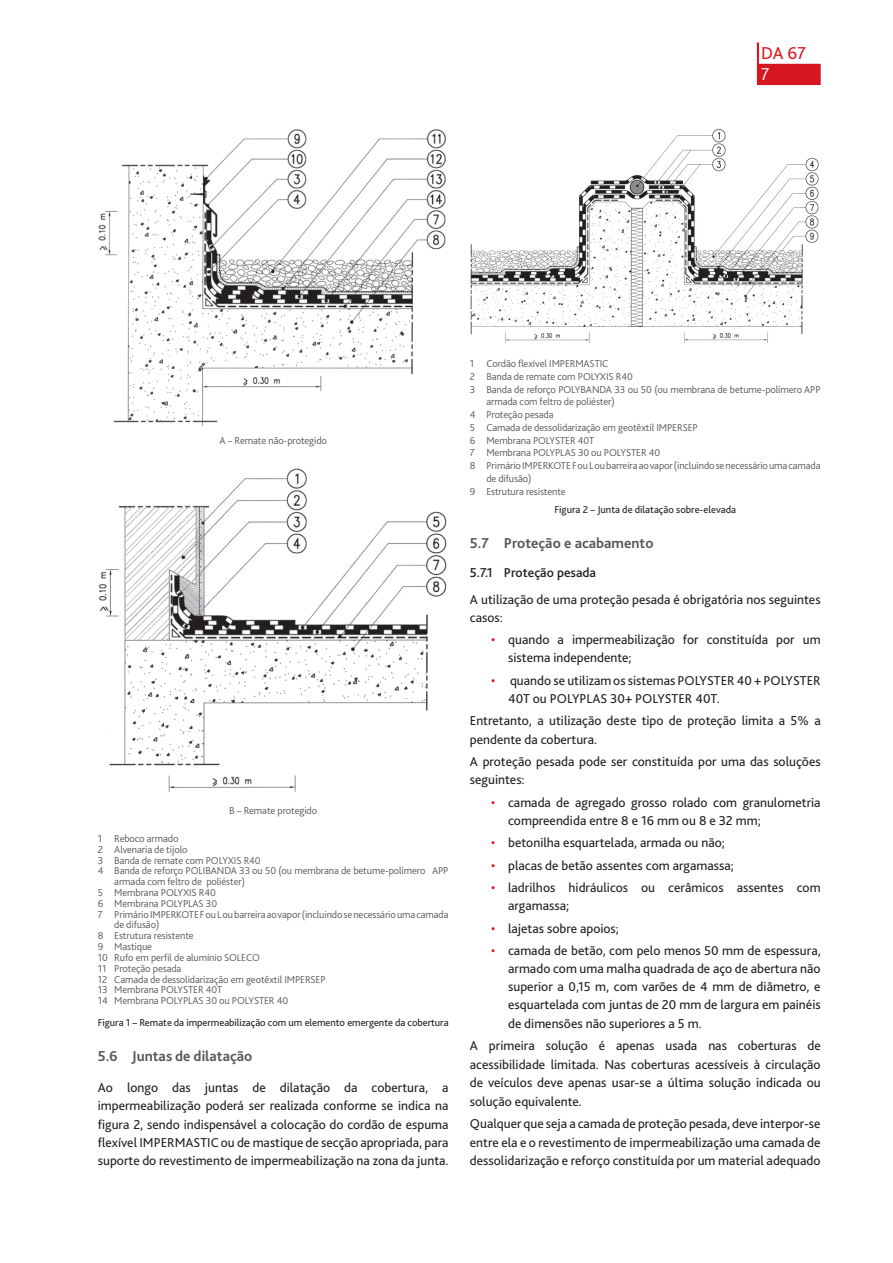
<style>
.page{position:relative;width:893px;height:1263px;background:#fff}
.page>*{position:absolute;margin:0;border:0;box-sizing:border-box;transform-origin:0 0}
.t1{font:18px "Bliss 2";color:#d7171f}
.t2{font:300 18px "Bliss 2";color:#fff}
.t3{font:700 15px "Bliss 2";color:#57585a}
.t4{font:13.5px/18.1px "Bliss 2";color:#231f20}
.t5{font:500 13.5px "Bliss 2";color:#231f20}
.t6{font:300 10.5px "Bliss 2";letter-spacing:-.01em;color:#57585a}
.t7{font:10.5px "Bliss 2";letter-spacing:-.005em;color:#231f20}
.s1{color:#d7171f}
</style>
<div class="page">
<svg style="left:757px;top:43px;width:64px;height:42px"></svg>
<img style="left:98px;top:129px;width:348px;height:297px">
<img style="left:98px;top:468px;width:349px;height:323px">
<img style="left:470px;top:128px;width:349px;height:215px">
<h1 class="t1" style="left:761px;top:42px;width:46px">DA 67</h1>
<h1 class="t2" style="left:761px;top:63px;width:10px">7</h1>
<p class="t6" style="left:219px;top:434px;width:109px">A – Remate não-protegido</p>
<p class="t6" style="left:229px;top:804px;width:90px">B – Remate protegido</p>
<p class="t6" style="left:98px;top:832px;width:82px">1 Reboco armado</p>
<p class="t6" style="left:98px;top:843px;width:91px">2 Alvenaria de tijolo</p>
<p class="t6" style="left:98px;top:853px;width:164px">3 Banda de remate com POLYXIS R40</p>
<p class="t6" style="left:98px;top:864px;width:352px">4 Banda de reforço POLIBANDA 33 ou 50 (ou membrana de betume-polímero APP</p>
<p class="t6" style="left:114px;top:875px;width:132px">armada com feltro de poliéster)</p>
<p class="t6" style="left:98px;top:886px;width:120px">5 Membrana POLYXIS R40</p>
<p class="t6" style="left:98px;top:897px;width:121px">6 Membrana POLYPLAS 30</p>
<p class="t6" style="left:98px;top:907px;width:352px">7 Primário IMPERKOTE F ou L ou barreira ao vapor (incluindo se necessário uma camada</p>
<p class="t6" style="left:114px;top:918px;width:46px">de difusão)</p>
<p class="t6" style="left:98px;top:929px;width:97px">8 Estrutura resistente</p>
<p class="t6" style="left:98px;top:940px;width:56px">9 Mastique</p>
<p class="t6" style="left:98px;top:951px;width:164px">10 Rufo em perfil de alumínio SOLECO</p>
<p class="t6" style="left:98px;top:962px;width:85px">11 Proteção pesada</p>
<p class="t6" style="left:98px;top:972px;width:229px">12 Camada de dessolidarização em geotêxtil IMPERSEP</p>
<p class="t6" style="left:98px;top:983px;width:126px">13 Membrana POLYSTER 40T</p>
<p class="t6" style="left:98px;top:994px;width:192px">14 Membrana POLYPLAS 30 ou POLYSTER 40</p>
<p class="t7" style="left:98px;top:1015px;width:352px">Figura 1 – Remate da impermeabilização com um elemento emergente da cobertura</p>
<p class="t3" style="left:98px;top:1046px;width:156px">5.6 Juntas de dilatação</p>
<p class="t4" style="left:98px;top:1078px;width:352px;text-align:justify">Ao longo das juntas de dilatação da cobertura, a impermeabilização poderá ser realizada conforme se indica na figura 2, sendo indispensável a colocação do cordão de espuma flexível IMPERMASTIC ou de mastique de secção apropriada, para suporte do revestimento de impermeabilização na zona da junta.</p>
<p class="t6" style="left:470px;top:357px;width:140px">1 Cordão flexível IMPERMASTIC</p>
<p class="t6" style="left:470px;top:370px;width:164px">2 Banda de remate com POLYXIS R40</p>
<p class="t6" style="left:470px;top:383px;width:352px">3 Banda de reforço POLYBANDA 33 ou 50 (ou membrana de betume-polímero APP</p>
<p class="t6" style="left:486px;top:395px;width:130px">armada com feltro de poliéster)</p>
<p class="t6" style="left:470px;top:408px;width:85px">4 Proteção pesada</p>
<p class="t6" style="left:470px;top:421px;width:229px">5 Camada de dessolidarização em geotêxtil IMPERSEP</p>
<p class="t6" style="left:470px;top:434px;width:126px">6 Membrana POLYSTER 40T</p>
<p class="t6" style="left:470px;top:446px;width:192px">7 Membrana POLYPLAS 30 ou POLYSTER 40</p>
<p class="t6" style="left:470px;top:459px;width:352px">8 Primário IMPERKOTE F ou L ou barreira ao vapor (incluindo se necessário uma camada</p>
<p class="t6" style="left:486px;top:472px;width:46px">de difusão)</p>
<p class="t6" style="left:470px;top:485px;width:97px">9 Estrutura resistente</p>
<p class="t7" style="left:554px;top:503px;width:183px">Figura 2 – Junta de dilatação sobre-elevada</p>
<p class="t3" style="left:470px;top:534px;width:185px">5.7 Proteção e acabamento</p>
<p class="t5" style="left:470px;top:564px;width:128px">5.7.1 Proteção pesada</p>
<p class="t4" style="left:470px;top:590px;width:352px">A utilização de uma proteção pesada é obrigatória nos seguintes casos:</p>
<p class="t4" style="left:508px;top:630px;width:314px;text-indent:-17px"><span class="s1">•</span> quando a impermeabilização for constituída por um sistema independente;</p>
<p class="t4" style="left:508px;top:671px;width:314px;text-indent:-17px"><span class="s1">•</span> quando se utilizam os sistemas POLYSTER 40 + POLYSTER<br>40T ou POLYPLAS 30+ POLYSTER 40T.</p>
<p class="t4" style="left:470px;top:711px;width:352px">Entretanto, a utilização deste tipo de proteção limita a 5% a pendente da cobertura.</p>
<p class="t4" style="left:470px;top:752px;width:352px">A proteção pesada pode ser constituída por uma das soluções seguintes:</p>
<p class="t4" style="left:508px;top:793px;width:314px;text-indent:-17px"><span class="s1">•</span> camada de agregado grosso rolado com granulometria compreendida entre 8 e 16 mm ou 8 e 32 mm;</p>
<p class="t4" style="left:491px;top:833px;width:235px"><span class="s1">•</span> betonilha esquartelada, armada ou não;</p>
<p class="t4" style="left:491px;top:856px;width:244px"><span class="s1">•</span> placas de betão assentes com argamassa;</p>
<p class="t4" style="left:508px;top:878px;width:314px;text-indent:-17px"><span class="s1">•</span> ladrilhos hidráulicos ou cerâmicos assentes com argamassa;</p>
<p class="t4" style="left:491px;top:919px;width:129px"><span class="s1">•</span> lajetas sobre apoios;</p>
<p class="t4" style="left:508px;top:941px;width:314px;text-align:justify;text-indent:-17px"><span class="s1">•</span> camada de betão, com pelo menos 50 mm de espessura, armado com uma malha quadrada de aço de abertura não superior a 0,15 m, com varões de 4 mm de diâmetro, e esquartelada com juntas de 20 mm de largura em painéis de dimensões não superiores a 5 m.</p>
<p class="t4" style="left:470px;top:1036px;width:352px;text-align:justify">A primeira solução é apenas usada nas coberturas de acessibilidade limitada. Nas coberturas acessíveis à circulação de veículos deve apenas usar-se a última solução indicada ou solução equivalente.</p>
<p class="t4" style="left:470px;top:1114px;width:352px;text-align:justify">Qualquer que seja a camada de proteção pesada, deve interpor-se entre ela e o revestimento de impermeabilização uma camada de dessolidarização e reforço constituída por um material adequado</p>
</div>
